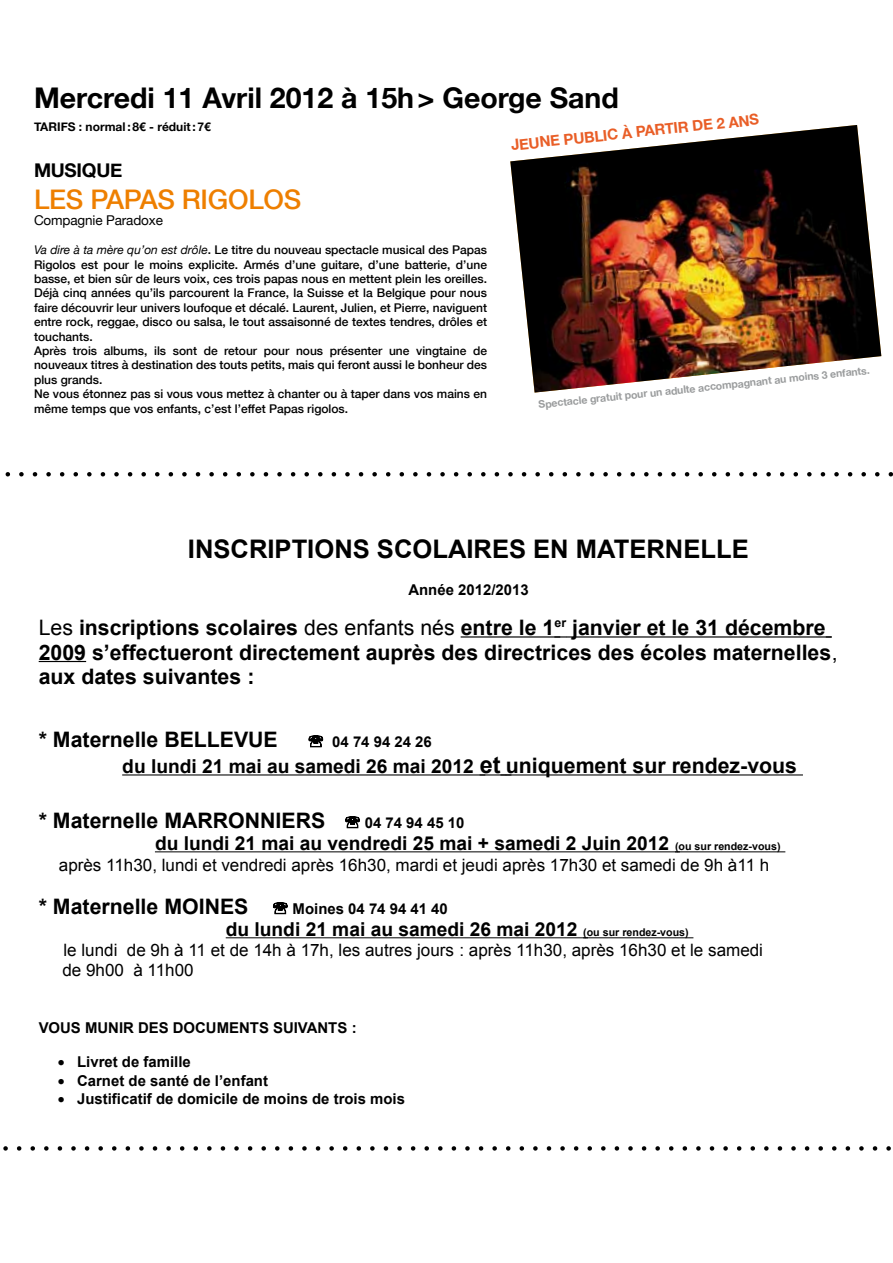
<style>
.page{position:relative;width:893px;height:1263px;background:#fff}
.page>*{position:absolute;margin:0;border:0;box-sizing:border-box;transform-origin:0 0}
.t1{font:700 28.5px "Helvetica Neue";color:#000}
.t2{font:500 27px "Helvetica Neue";letter-spacing:-.01em;color:#ee7f00}
.t3{font:700 25.65px "Arial";color:#000}
.t4{font:700 21.3px/24.5px "Arial";color:#000}
.t5{font:700 19.2px "Arial";color:#000}
.t6{font:700 18.9px "Helvetica Neue";letter-spacing:-.015em;color:#000}
.t7{font:17.1px/19.6px "Arial";color:#000}
.t8{font:700 15px "Arial";color:#000}
.t9{font:700 15px "Helvetica Neue";color:#e95e27}
.t10{font:13.5px "Helvetica Neue";letter-spacing:-.01em;color:#000}
.t11{font:500 12px/14.4px "Helvetica Neue";color:#000}
.t12{font:700 12px "Helvetica Neue";color:#000}
.t13{font:700 10.5px "Helvetica Neue";color:#9a9c9d}
.s1{font-weight:400;font-style:italic}
.s2{font-weight:400}
.s3{font-size:23.4px}
.s4{font-size:21.3px}
.s5{font-size:10.65px}
</style>
<div class="page">
<img style="left:510px;top:125px;width:371px;height:268px">
<hr style="left:461px;top:636px;width:99px;height:1px;background:#000">
<svg style="left:554px;top:636px;width:12px;height:1px"></svg>
<hr style="left:566px;top:636px;width:266px;height:1px;background:#000">
<hr style="left:39px;top:661px;width:47px;height:1px;background:#000">
<hr style="left:122px;top:774px;width:363px;height:1px;background:#000">
<svg style="left:480px;top:774px;width:26px;height:1px"></svg>
<hr style="left:506px;top:774px;width:297px;height:1px;background:#000">
<hr style="left:155px;top:851px;width:525px;height:1px;background:#000">
<hr style="left:675px;top:851px;width:110px;height:1px;background:#000">
<hr style="left:226px;top:937px;width:362px;height:1px;background:#000">
<hr style="left:583px;top:937px;width:110px;height:1px;background:#000">
<svg style="left:5px;top:472px;width:888px;height:4px"></svg>
<svg style="left:3px;top:1146px;width:888px;height:5px"></svg>
<svg style="left:308px;top:735px;width:15px;height:12px"></svg>
<svg style="left:345px;top:816px;width:15px;height:12px"></svg>
<svg style="left:273px;top:902px;width:15px;height:12px"></svg>
<h1 class="t1" style="left:34px;top:73px;width:586px">Mercredi 11 Avril 2012 à 15h&gt; George Sand</h1>
<p class="t12" style="left:34px;top:116px;width:178px">Tarifs : normal : 8€ - réduit:7€</p>
<p class="t9" style="left:510px;top:132px;width:251px;rotate:-6deg">Jeune Public à partir de 2 ans</p>
<h3 class="t6" style="left:34px;top:153px;width:90px">MUSIQUE</h3>
<h2 class="t2" style="left:34px;top:178px;width:269px">Les Papas Rigolos</h2>
<p class="t10" style="left:34px;top:209px;width:130px">Compagnie Paradoxe</p>
<p class="t11" style="left:34px;top:242px;width:455px"><span class="s1">Va dire à ta mère qu’on est drôle</span>. Le titre du nouveau spectacle musical des Papas Rigolos est pour le moins explicite. Armés d’une guitare, d’une batterie, d’une basse, et bien sûr de leurs voix, ces trois papas nous en mettent plein les oreilles.<br>Déjà cinq années qu’ils parcourent la France, la Suisse et la Belgique pour nous faire découvrir leur univers loufoque et décalé. Laurent, Julien, et Pierre, naviguent entre rock, reggae, disco ou salsa, le tout assaisonné de textes tendres, drôles et touchants.<br>Après trois albums, ils sont de retour pour nous présenter une vingtaine de nouveaux titres à destination des touts petits, mais qui feront aussi le bonheur des plus grands.<br>Ne vous étonnez pas si vous vous mettez à chanter ou à taper dans vos mains en même temps que vos enfants, c’est l’effet Papas rigolos.</p>
<p class="t13" style="left:538px;top:395px;width:334px;rotate:-6deg">Spectacle gratuitpourun adulte accompagnantau moins 3 enfants.</p>
<h3 class="t3" style="left:188px;top:539px;width:562px">INSCRIPTIONS SCOLAIRES EN MATERNELLE</h3>
<p class="t8" style="left:408px;top:584px;width:122px">Année 2012/2013</p>
<h3 class="t4" style="left:39px;top:617px;width:800px"><span class="s2">Les</span> inscriptions scolaires <span class="s2">des enfants nés</span> entre le 1<sup>er</sup> janvier et le 31 décembre<br>2009 s’effectueront directement auprès des directrices des écoles maternelles<span class="s2">, </span>aux dates suivantes :</h3>
<h3 class="t4" style="left:39px;top:729px;width:241px">* Maternelle BELLEVUE</h3>
<p class="t8" style="left:332px;top:736px;width:101px">04 74 94 24 26</p>
<h3 class="t5" style="left:122px;top:759px;width:676px">du lundi 21 mai au samedi 26 mai 2012 <span class="s3">et</span> <span class="s4">uniquement sur rendez-vous</span></h3>
<h3 class="t4" style="left:39px;top:810px;width:288px">* Maternelle MARRONNIERS</h3>
<p class="t8" style="left:365px;top:817px;width:101px">04 74 94 45 10</p>
<h3 class="t5" style="left:155px;top:836px;width:627px">du lundi 21 mai au vendredi 25 mai + samedi 2 Juin 2012 <span class="s5">(ou sur rendez-vous)</span></h3>
<h3 class="t7" style="left:59px;top:856px;width:712px">après 11h30, lundi et vendredi après 16h30, mardi et jeudi après 17h30 et samedi de 9h à11 h</h3>
<h3 class="t4" style="left:39px;top:896px;width:211px">* Maternelle MOINES</h3>
<p class="t8" style="left:293px;top:903px;width:157px">Moines 04 74 94 41 40</p>
<h3 class="t5" style="left:226px;top:922px;width:464px">du lundi 21 mai au samedi 26 mai 2012 <span class="s5">(ou sur rendez-vous)</span></h3>
<h3 class="t7" style="left:62px;top:942px;width:702px">le lundi de 9h à 11 et de 14h à 17h, les autres jours : après 11h30, après 16h30 et le samedi de 9h00 à 11h00</h3>
<p class="t8" style="left:39px;top:1022px;width:320px">VOUS MUNIR DES DOCUMENTS SUIVANTS :</p>
<p class="t8" style="left:58px;top:1056px;width:134px">• Livret de famille</p>
<p class="t8" style="left:58px;top:1074px;width:212px">• Carnet de santé de l’enfant</p>
<p class="t8" style="left:58px;top:1092px;width:349px">• Justificatif de domicile de moins de trois mois</p>
</div>
